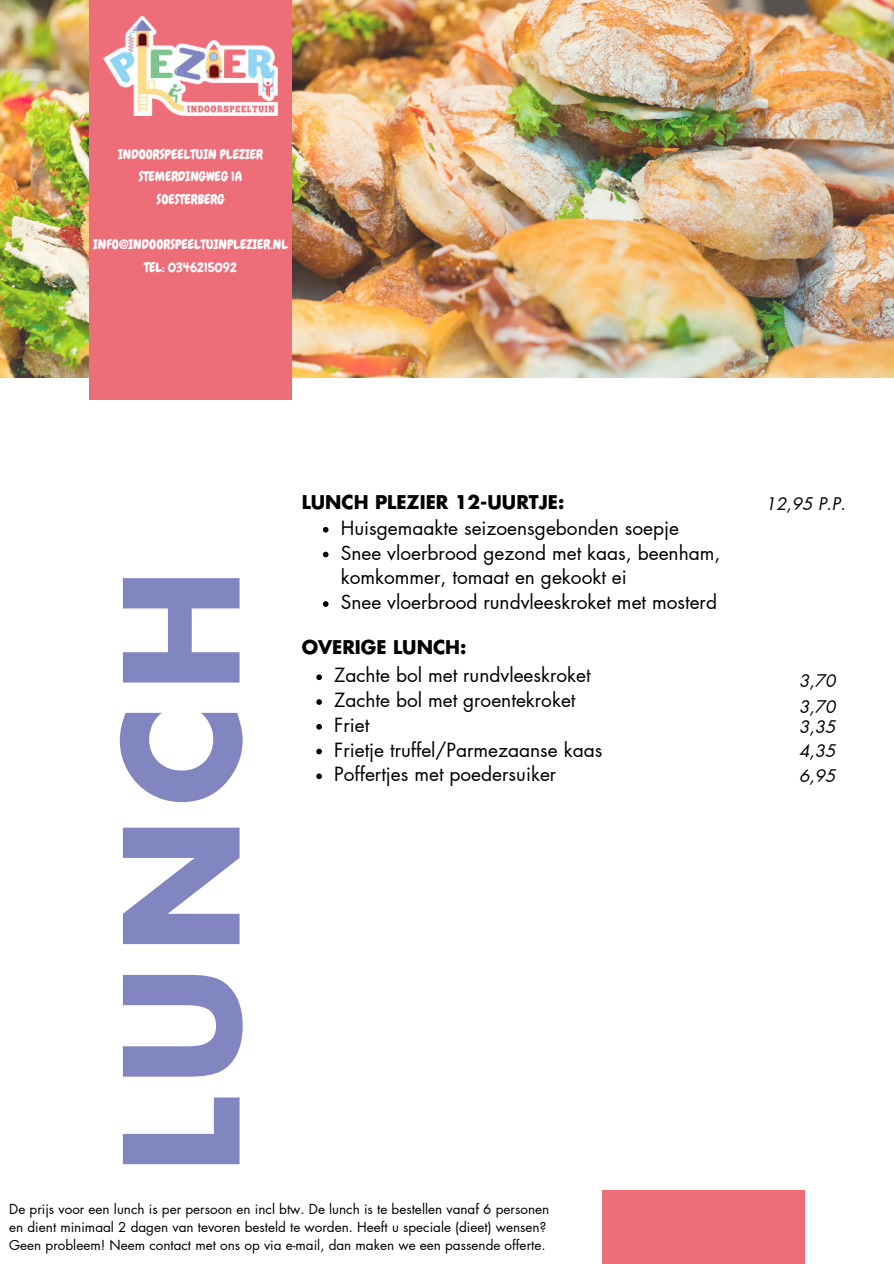
<style>
.page{position:relative;width:894px;height:1264px;background:#fff}
.page>*{position:absolute;margin:0;border:0;box-sizing:border-box;transform-origin:0 0}
.t1{font:700 154.65px "Futura LT Pro";letter-spacing:.075em;color:#8186c1}
.t2{font:19.05px/24.8px "Futura LT Pro";color:#000}
.t3{font:700 18.45px "Futura LT Pro";color:#000}
.t4{font:italic 16.95px/24.5px "Futura LT Pro";color:#000}
.t5{font:13.5px/18px "Futura LT Pro";color:#000}
.t6{font:13.5px/22.5px "Chewy";color:#fff;text-align:center}
</style>
<div class="page">
<img style="left:0;top:0;width:893px;height:377px">
<div style="left:89px;top:0;width:203px;height:399px;background:#ed6d79"></div>
<div style="left:601px;top:1190px;width:203px;height:73px;background:#ed6d79"></div>
<img style="left:104px;top:16px;width:173px;height:99px">
<svg style="left:316px;top:674px;width:6px;height:6px"></svg>
<svg style="left:316px;top:699px;width:6px;height:5px"></svg>
<svg style="left:316px;top:724px;width:6px;height:5px"></svg>
<svg style="left:316px;top:748px;width:6px;height:6px"></svg>
<svg style="left:316px;top:773px;width:6px;height:6px"></svg>
<svg style="left:323px;top:527px;width:5px;height:5px"></svg>
<svg style="left:323px;top:551px;width:5px;height:6px"></svg>
<svg style="left:323px;top:601px;width:5px;height:6px"></svg>
<p class="t6" style="left:118px;top:143px;width:146px">INDOORSPEELTUIN PLEZIER<br>STEMERDINGWEG 1A<br>SOESTERBERG</p>
<p class="t6" style="left:93px;top:233px;width:196px">INFO@INDOORSPEELTUINPLEZIER.NL<br>TEL: 0346215092</p>
<h1 class="t1" style="left:62px;top:1174px;width:607px;rotate:-90deg">LUNCH</h1>
<p class="t3" style="left:301px;top:488px;width:264px">LUNCH PLEZIER 12-UURTJE:</p>
<p class="t4" style="left:765px;top:491px;width:82px">12,95 P.P.</p>
<p class="t2" style="left:341px;top:515px;width:381px">Huisgemaakte seizoensgebonden soepje Snee vloerbrood gezond met kaas, beenham, komkommer, tomaat en gekookt ei<br>Snee vloerbrood rundvleeskroket met mosterd</p>
<p class="t3" style="left:301px;top:632px;width:166px">OVERIGE LUNCH:</p>
<p class="t2" style="left:334px;top:662px;width:270px">Zachte bol met rundvleeskroket<br>Zachte bol met groentekroket<br>Friet<br>Frietje truffel/Parmezaanse kaas<br>Poffertjes met poedersuiker</p>
<p class="t4" style="left:798px;top:667px;width:38px;line-height:26px">3,70<br>3,70</p>
<p class="t4" style="left:798px;top:714px;width:38px;text-align:justify">3,35<br>4,35<br>6,95</p>
<p class="t5" style="left:9px;top:1199px;width:541px">De prijs voor een lunch is per persoon en incl btw. De lunch is te bestellen vanaf 6 personen en dient minimaal 2 dagen van tevoren besteld te worden. Heeft u speciale (dieet) wensen?<br>Geen probleem! Neem contact met ons op via e-mail, dan maken we een passende offerte.</p>
</div>
